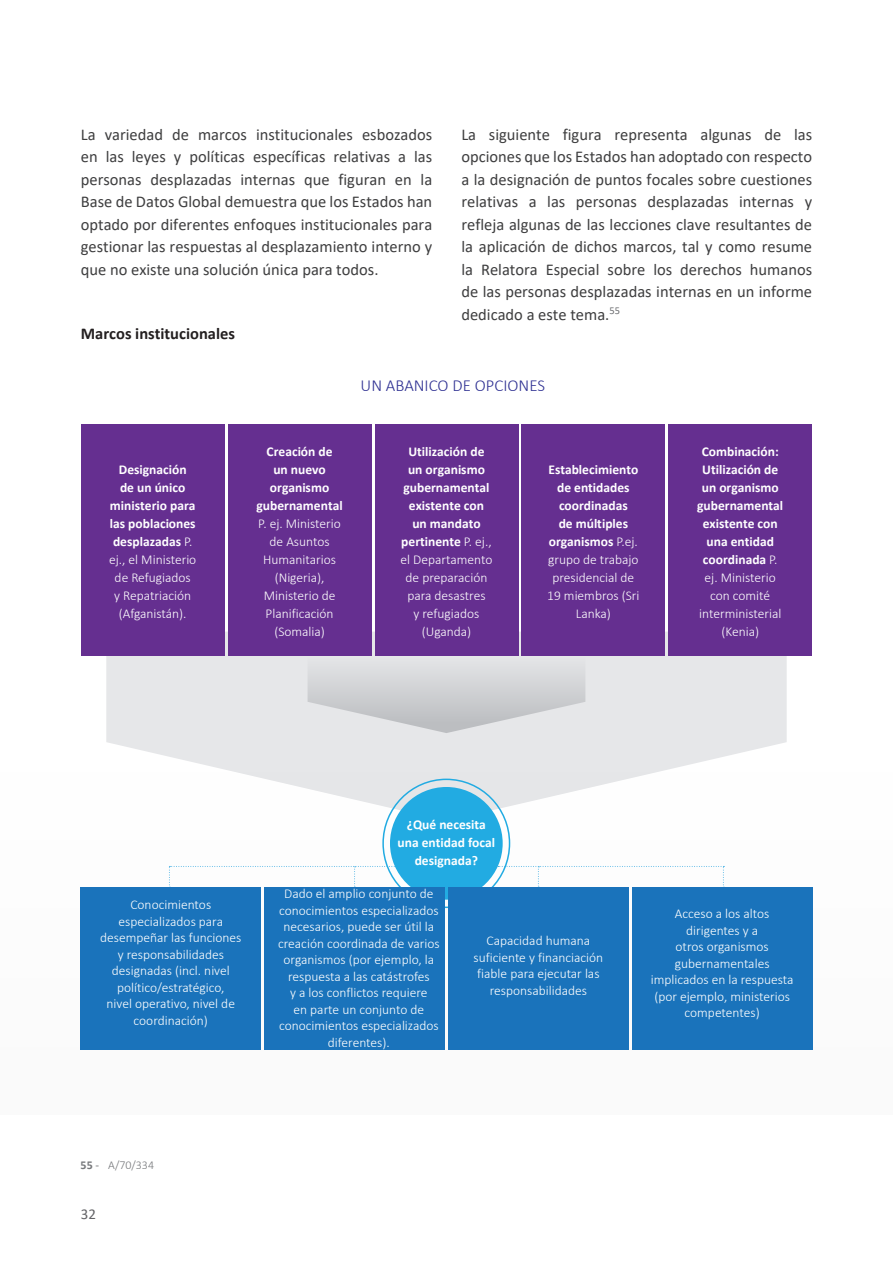
<style>
.page{position:relative;width:893px;height:1263px;background:#fff}
.page>*{position:absolute;margin:0;border:0;box-sizing:border-box;transform-origin:0 0}
.t1{font:300 16.8px "Calibri";color:#2e3092}
.t2{font:16.5px/22.5px "Calibri";color:#3e3e3f;text-align:justify}
.t3{font:700 16.5px "Calibri";color:#231f20}
.t4{font:15px "Calibri";color:#636366}
.t5{font:300 13.5px/16.5px "Calibri";color:#fff;text-align:center}
.t6{font:700 13.5px/18px "Calibri";color:#fff;text-align:center}
.footnote{font:300 12px "Calibri";color:#76787b}
.s1{font-weight:300}
.s2{font-weight:700}
.s3{font-weight:400}
</style>
<div class="page">
<div style="left:0;top:772px;width:893px;height:343px;background:#fafafa"></div>
<svg style="left:106px;top:632px;width:681px;height:189px;fill:#e6e7e9"></svg>
<svg style="left:308px;top:657px;width:277px;height:76px"></svg>
<div style="left:390px;top:787px;width:113px;height:113px;background:#22abe2;border-radius:50%"></div>
<svg style="left:169px;top:866px;width:228px;height:22px"></svg>
<svg style="left:498px;top:866px;width:226px;height:22px"></svg>
<div style="left:81px;top:424px;width:144px;height:232px;background:#652f90"></div>
<div style="left:81px;top:887px;width:180px;height:163px;background:#1a73bb"></div>
<div style="left:228px;top:424px;width:144px;height:232px;background:#652f90"></div>
<div style="left:265px;top:887px;width:180px;height:163px;background:#1a73bb"></div>
<div style="left:375px;top:424px;width:143px;height:232px;background:#652f90"></div>
<div style="left:448px;top:887px;width:180px;height:163px;background:#1a73bb"></div>
<div style="left:521px;top:424px;width:144px;height:232px;background:#652f90"></div>
<div style="left:632px;top:887px;width:180px;height:163px;background:#1a73bb"></div>
<div style="left:668px;top:424px;width:144px;height:232px;background:#652f90"></div>
<p class="t2" style="left:81px;top:122px;width:353px">La variedad de marcos institucionales esbozados en las leyes y políticas específicas relativas a las personas desplazadas internas que figuran en la Base de Datos Global demuestra que los Estados han optado por diferentes enfoques institucionales para gestionar las respuestas al desplazamiento interno y que no existe una solución única para todos.</p>
<p class="t2" style="left:461px;top:122px;width:352px">La siguiente figura representa algunas de las opciones que los Estados han adoptado con respecto a la designación de puntos focales sobre cuestiones relativas a las personas desplazadas internas y refleja algunas de las lecciones clave resultantes de la aplicación de dichos marcos, tal y como resume la Relatora Especial sobre los derechos humanos de las personas desplazadas internas en un informe dedicado a este tema.<sup>55</sup></p>
<p class="t3" style="left:81px;top:322px;width:156px">Marcos institucionales</p>
<p class="t6" style="left:109px;top:460px;width:89px">Designación<br>de un único ministerio para las poblaciones desplazadas <span class="s1">P. ej., el Ministerio de Refugiados<br>y Repatriación (Afganistán).</span></p>
<p class="t1" style="left:361px;top:375px;width:186px">UN ABANICO DE OPCIONES</p>
<p class="t5" style="left:257px;top:442px;width:88px;line-height:18px"><span class="s2">Creación de<br>un nuevo organismo gubernamental<br></span>P. ej. Ministerio de Asuntos<br>Humanitarios (Nigeria),<br>Ministerio de<br>Planificación (Somalia)</p>
<p class="t6" style="left:401px;top:442px;width:93px">Utilización de un organismo gubernamental existente con un mandato pertinente <span class="s1">P. ej., el Departamento de preparación para desastres<br>y refugiados (Uganda)</span></p>
<p class="t6" style="left:547px;top:460px;width:94px">Establecimiento de entidades coordinadas<br>de múltiples organismos <span class="s1">P.ej. grupo de trabajo presidencial de<br>19 miembros (Sri<br>Lanka)</span></p>
<p class="t6" style="left:697px;top:442px;width:88px">Combinación:<br>Utilización de un organismo gubernamental existente con una entidad coordinada <span class="s1">P. ej. Ministerio con comité interministerial (Kenia)</span></p>
<p class="t6" style="left:397px;top:815px;width:99px">¿Qué necesita una entidad focal designada?</p>
<p class="t5" style="left:100px;top:896px;width:143px">Conocimientos especializados para desempeñar las funciones y responsabilidades designadas (incl. nivel político/estratégico,<br>nivel operativo, nivel de coordinación)</p>
<p class="t5" style="left:278px;top:885px;width:163px">Dado el amplio conjunto de conocimientos especializados necesarios, puede ser útil la creación coordinada de varios organismos (por ejemplo, la respuesta a las catástrofes<br>y a los conflictos requiere<br>en parte un conjunto de conocimientos especializados diferentes).</p>
<p class="t5" style="left:473px;top:932px;width:131px">Capacidad humana suficiente y financiación fiable para ejecutar las responsabilidades</p>
<p class="footnote" style="left:81px;top:1158px;width:75px"><span class="s2">55</span> <span class="s3">-</span> A/70/334</p>
<p class="t4" style="left:81px;top:1203px;width:17px">32</p>
<p class="t5" style="left:651px;top:905px;width:144px">Acceso a los altos dirigentes y a<br>otros organismos gubernamentales implicados en la respuesta (por ejemplo, ministerios competentes)</p>
</div>
